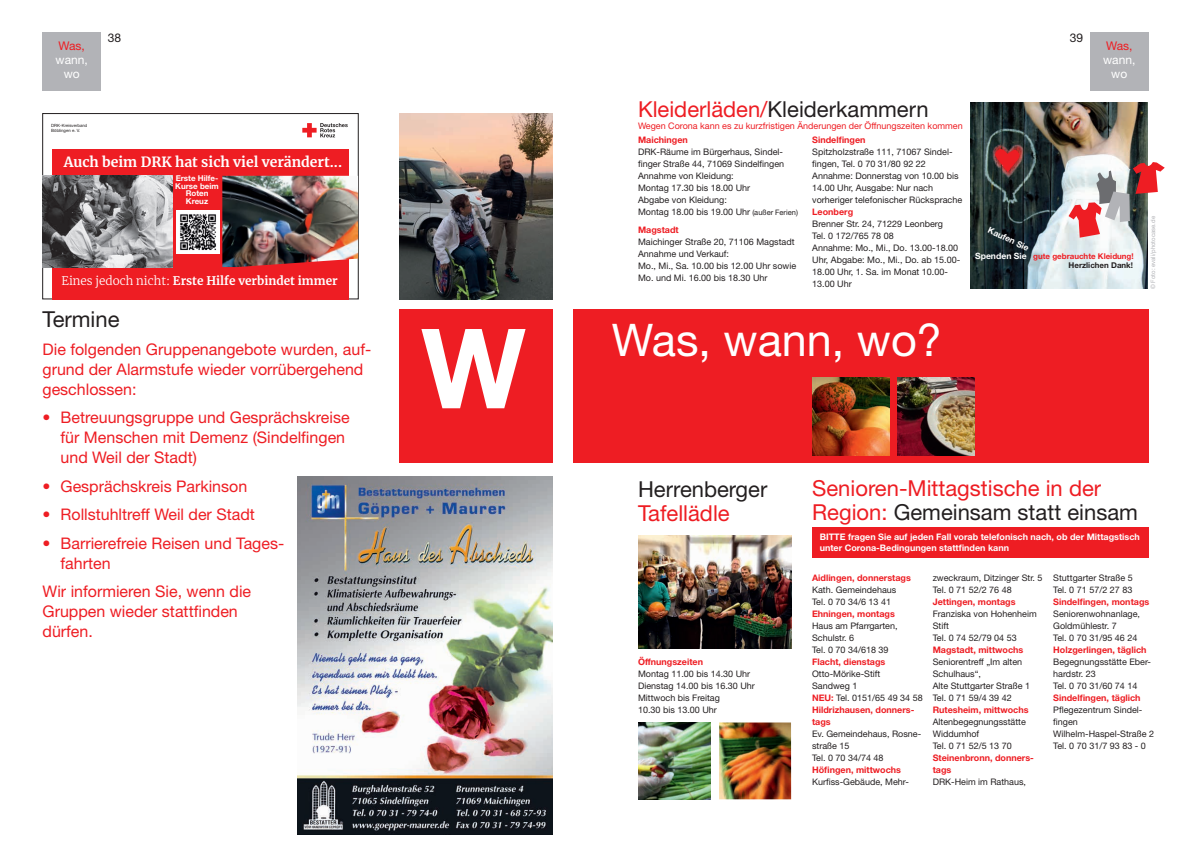
<style>
.page{position:relative;width:1191px;height:842px;background:#fff}
.page>*{position:absolute;margin:0;border:0;box-sizing:border-box;transform-origin:0 0}
.t1{font:700 111px "Helvetica Neue";color:#fff}
.t2{font:45px "Helvetica Neue";color:#fff}
.t3{font:22px/24px "Helvetica Neue";color:#ee1d23}
.t4{font:22px "Helvetica Neue";color:#231f20}
.t5{font:16px/20px "Helvetica Neue";color:#ee1d23}
.t6{font:700 13.9px "Merriweather";color:#fff}
.t7{font:12px/14px "Helvetica Neue";color:#fff;text-align:center}
.t8{font:12px "Helvetica Neue";letter-spacing:-.02em;color:#ee1d23}
.t9{font:12px "Helvetica Neue";color:#231f20}
.t10{font:700 11.8px "Merriweather";color:#fff}
.t11{font:9px/12px "Helvetica Neue";color:#231f20}
.t12{font:700 9px/12px "Helvetica Neue";color:#ee1d23}
.t13{font:700 9px/10.8px "Helvetica Neue";color:#fff}
.t14{font:9px "Helvetica Neue";color:#ee1d23}
.t15{font:700 8.6px "Helvetica Neue";color:#fff}
.t16{font:700 8px/7.6px "Helvetica Neue";color:#fff;text-align:center}
.t17{font:700 7.9px "Helvetica Neue";color:#ee1d23}
.t18{font:700 7.9px "Helvetica Neue";color:#231f20}
.t19{font:6px "Helvetica Neue";color:#b2b3b7}
.t20{font:4.3px/5.6px "Helvetica Neue";color:#231f20}
.s1{font-weight:300}
.s2{color:#ee1d23}
.s3{font-size:7.5px}
.s4{color:#231f20}
.s5{font-weight:700;color:#ee1d23}
</style>
<div class="page">
<div style="left:43px;top:32px;width:58px;height:59px;background:#b2b3b7"></div>
<div style="left:1090px;top:32px;width:58px;height:59px;background:#b2b3b7"></div>
<div style="left:812px;top:528px;width:336px;height:30px;background:#ee1d23"></div>
<img style="left:970px;top:102px;width:178px;height:186px">
<svg style="left:1068px;top:162px;width:96px;height:76px"></svg>
<svg style="left:995px;top:149px;width:25px;height:23px"></svg>
<div style="left:572px;top:309px;width:576px;height:153px;background:#ee1d23"></div>
<img style="left:638px;top:535px;width:153px;height:113px">
<img style="left:638px;top:722px;width:72px;height:77px">
<img style="left:719px;top:722px;width:72px;height:77px">
<img style="left:897px;top:377px;width:77px;height:78px">
<img style="left:812px;top:377px;width:77px;height:78px">
<img style="left:298px;top:476px;width:255px;height:358px">
<div style="left:400px;top:309px;width:153px;height:153px;background:#ee1d23"></div>
<div style="left:52px;top:149px;width:297px;height:150px;background:#ee1d23"></div>
<svg style="left:302px;top:123px;width:46px;height:14px"></svg>
<img style="left:43px;top:176px;width:130px;height:91px">
<img style="left:222px;top:176px;width:136px;height:91px">
<img style="left:176px;top:211px;width:43px;height:42px">
<img style="left:400px;top:113px;width:153px;height:186px">
<h3 class="t8" style="left:58px;top:39px;width:28px">Was,</h3>
<h3 class="t7" style="left:56px;top:53px;width:34px">wann, wo</h3>
<h3 class="t9" style="left:108px;top:30px;width:15px">38</h3>
<h3 class="t9" style="left:1069px;top:30px;width:15px">39</h3>
<h3 class="t8" style="left:1106px;top:39px;width:28px">Was,</h3>
<h3 class="t7" style="left:1103px;top:53px;width:34px">wann, wo</h3>
<p class="t20" style="left:51px;top:122px;width:38px">DRK-Kreisverband<br>Böblingen e. V.</p>
<h3 class="t6" style="left:64px;top:153px;width:280px">Auch beim DRK hat sich viel verändert...</h3>
<p class="t16" style="left:175px;top:174px;width:45px">Erste Hilfe-<br>Kurse beim<br>Roten<br>Kreuz</p>
<h3 class="t10" style="left:61px;top:273px;width:278px"><span class="s1">Eines jedoch nicht:</span> Erste Hilfe verbindet immer</h3>
<h3 class="t4" style="left:43px;top:306px;width:79px">Termine</h3>
<h3 class="t5" style="left:43px;top:339px;width:330px">Die folgenden Gruppenangebote wurden, auf&shy;grund der Alarmstufe wieder vorrübergehend geschlossen:</h3>
<h3 class="t5" style="left:61px;top:407px;width:290px;text-indent:-18px">• Betreuungsgruppe und Gesprächskreise für Menschen mit Demenz (Sindelfingen und Weil der Stadt)</h3>
<h3 class="t5" style="left:43px;top:476px;width:206px">• Gesprächskreis Parkinson</h3>
<h3 class="t5" style="left:43px;top:504px;width:214px">• Rollstuhltreff Weil der Stadt</h3>
<h3 class="t5" style="left:61px;top:533px;width:225px;text-indent:-18px">• Barrierefreie Reisen und Tages&shy;fahrten</h3>
<h3 class="t5" style="left:43px;top:581px;width:210px">Wir informieren Sie, wenn die<br>Gruppen wieder stattfinden dürfen.</h3>
<h1 class="t1" style="left:421px;top:300px;width:106px">W</h1>
<h3 class="t4" style="left:638px;top:96px;width:292px"><span class="s2">Kleiderläden/</span>Kleiderkammern</h3>
<p class="t14" style="left:638px;top:120px;width:326px">Wegen Corona kann es zu kurzfristigen Änderungen der Öffnungszeiten kommen</p>
<p class="t12" style="left:812px;top:133px;width:55px">Sindelfingen</p>
<p class="t11" style="left:812px;top:145px;width:152px">Spitzholzstraße 111, 71067 Sindel&shy;fingen, Tel. 0 70 31/80 92 22<br>Annahme: Donnerstag von 10.00 bis 14.00 Uhr, Ausgabe: Nur nach vorheriger telefonischer Rücksprache</p>
<p class="t12" style="left:812px;top:205px;width:43px">Leonberg</p>
<p class="t11" style="left:812px;top:217px;width:150px">Brenner Str. 24, 71229 Leonberg<br>Tel. 0 172/765 78 08<br>Annahme: Mo., Mi., Do. 13.00-18.00<br>Uhr, Abgabe: Mo., Mi., Do. ab 15.00-<br>18.00 Uhr, 1. Sa. im Monat 10.00-<br>13.00 Uhr</p>
<p class="t19" style="left:1149px;top:289px;width:74px;rotate:-90deg">© Foto: evali/photocase.de</p>
<p class="t12" style="left:638px;top:133px;width:51px">Maichingen</p>
<p class="t11" style="left:638px;top:145px;width:161px">DRK-Räume im Bürgerhaus, Sindel&shy;finger Straße 44, 71069 Sindelfingen<br>Annahme von Kleidung:<br>Montag 17.30 bis 18.00 Uhr<br>Abgabe von Kleidung:<br>Montag 18.00 bis 19.00 Uhr <span class="s3">(außer Ferien)</span></p>
<p class="t12" style="left:638px;top:224px;width:42px">Magstadt</p>
<p class="t11" style="left:638px;top:236px;width:160px">Maichinger Straße 20, 71106 Magstadt<br>Annahme und Verkauf:<br>Mo., Mi., Sa. 10.00 bis 12.00 Uhr sowie<br>Mo. und Mi. 16.00 bis 18.30 Uhr</p>
<p class="t15" style="left:990px;top:225px;width:46px;rotate:25deg">Kaufen Sie</p>
<p class="t15" style="left:975px;top:251px;width:53px">Spenden Sie</p>
<p class="t17" style="left:1033px;top:251px;width:102px">gute gebrauchte Kleidung!</p>
<p class="t18" style="left:1068px;top:260px;width:66px">Herzlichen Dank!</p>
<h2 class="t2" style="left:612px;top:313px;width:331px">Was, wann, wo?</h2>
<h3 class="t4" style="left:638px;top:476px;width:131px">Herrenberger</h3>
<h3 class="t3" style="left:638px;top:500px;width:93px">Tafellädle</h3>
<p class="t12" style="left:638px;top:656px;width:67px">Öffnungszeiten</p>
<p class="t11" style="left:638px;top:668px;width:118px">Montag 11.00 bis 14.30 Uhr<br>Dienstag 14.00 bis 16.30 Uhr<br>Mittwoch bis Freitag<br>10.30 bis 13.00 Uhr</p>
<h3 class="t3" style="left:812px;top:476px;width:327px">Senioren-Mittagstische in der<br>Region: <span class="s4">Gemeinsam statt einsam</span></h3>
<p class="t13" style="left:819px;top:531px;width:322px">BITTE fragen Sie auf jeden Fall vorab telefonisch nach, ob der Mittagstisch unter Corona-Bedingungen stattfinden kann</p>
<p class="t12" style="left:812px;top:572px;width:100px">Aidlingen, donnerstags</p>
<p class="t11" style="left:812px;top:584px;width:86px">Kath. Gemeindehaus<br>Tel. 0 70 34/6 13 41</p>
<p class="t12" style="left:812px;top:608px;width:84px">Ehningen, montags</p>
<p class="t11" style="left:812px;top:620px;width:87px">Haus am Pfarrgarten,<br>Schulstr. 6<br>Tel. 0 70 34/618 39</p>
<p class="t12" style="left:812px;top:656px;width:75px">Flacht, dienstags</p>
<p class="t11" style="left:812px;top:668px;width:112px">Otto-Mörike-Stift<br>Sandweg 1<br><span class="s5">NEU:</span> Tel. 0151/65 49 34 58<br><span class="s5">Hildrizhausen, donners&shy;tags</span></p>
<p class="t11" style="left:812px;top:728px;width:111px">Ev. Gemeindehaus, Rosne&shy;straße 15<br>Tel. 0 70 34/74 48</p>
<p class="t12" style="left:812px;top:764px;width:90px">Höfingen, mittwochs</p>
<p class="t11" style="left:812px;top:776px;width:98px">Kurfiss-Gebäude, Mehr-</p>
<p class="t11" style="left:1053px;top:572px;width:81px">Stuttgarter Straße 5<br>Tel. 0 71 57/2 27 83</p>
<p class="t12" style="left:1053px;top:596px;width:97px">Sindelfingen, montags</p>
<p class="t11" style="left:1053px;top:608px;width:88px">Seniorenwohnanlage,<br>Goldmühlestr. 7<br>Tel. 0 70 31/95 46 24</p>
<p class="t12" style="left:1053px;top:644px;width:95px">Holzgerlingen, täglich</p>
<p class="t11" style="left:1053px;top:656px;width:99px">Begegnungsstätte Eber&shy;hardstr. 23<br>Tel. 0 70 31/60 74 14</p>
<p class="t12" style="left:1053px;top:692px;width:89px">Sindelfingen, täglich</p>
<p class="t11" style="left:1053px;top:704px;width:102px">Pflegezentrum Sindel&shy;fingen<br>Wilhelm-Haspel-Straße 2<br>Tel. 0 70 31/7 93 83 - 0</p>
<p class="t11" style="left:932px;top:572px;width:111px">zweckraum, Ditzinger Str. 5<br>Tel. 0 71 52/2 76 48</p>
<p class="t12" style="left:932px;top:596px;width:84px">Jettingen, montags</p>
<p class="t11" style="left:932px;top:608px;width:106px">Franziska von Hohenheim<br>Stift<br>Tel. 0 74 52/79 04 53</p>
<p class="t12" style="left:932px;top:644px;width:92px">Magstadt, mittwochs</p>
<p class="t11" style="left:932px;top:656px;width:99px">Seniorentreff „Im alten<br>Schulhaus“,<br>Alte Stuttgarter Straße 1<br>Tel. 0 71 59/4 39 42</p>
<p class="t12" style="left:932px;top:704px;width:97px">Rutesheim, mittwochs</p>
<p class="t11" style="left:932px;top:716px;width:95px">Altenbegegnungsstätte<br>Widdumhof<br>Tel. 0 71 52/5 13 70</p>
<p class="t12" style="left:932px;top:752px;width:103px">Steinenbronn, donners&shy;tags</p>
<p class="t11" style="left:932px;top:776px;width:95px">DRK-Heim im Rathaus,</p>
</div>
